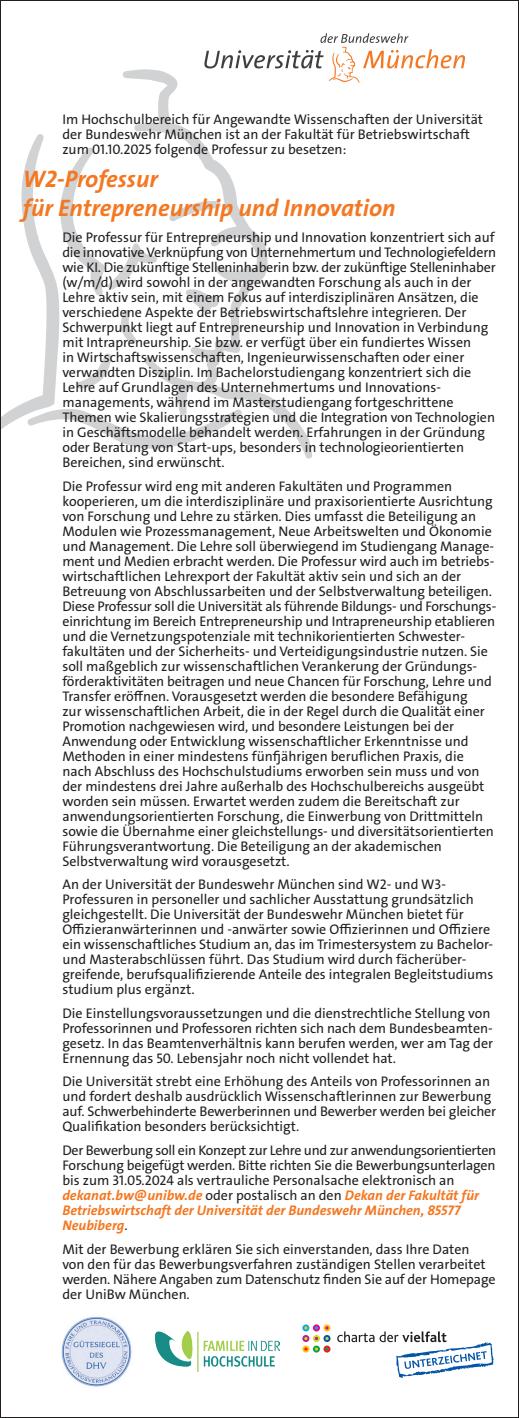
<style>
.page{position:relative;width:519px;height:1418px;background:#fff}
.page>*{position:absolute;margin:0;border:0;box-sizing:border-box;transform-origin:0 0}
.t1{font:24px/28.8px "The Sans LP7 Bld IT";color:#f47721}
.t2{font:14px/15px "The Sans LP5 Plain";color:#231f20}
.t3{font:14px/15px "The Sans LP7 Bld IT";color:#f47721}
.s1{font-family:"The Sans LP5 Plain";color:#231f20}
</style>
<div class="page">
<svg style="left:122px;top:69px;width:190px;height:389px"></svg>
<svg style="left:2px;top:132px;width:258px;height:316px"></svg>
<svg style="left:204px;top:33px;width:261px;height:50px"></svg>
<svg style="left:302px;top:1324px;width:7px;height:7px"></svg>
<svg style="left:302px;top:1334px;width:7px;height:7px"></svg>
<svg style="left:302px;top:1345px;width:7px;height:7px"></svg>
<svg style="left:313px;top:1345px;width:7px;height:7px"></svg>
<svg style="left:323px;top:1345px;width:7px;height:7px"></svg>
<svg style="left:313px;top:1334px;width:7px;height:7px"></svg>
<svg style="left:323px;top:1334px;width:7px;height:7px"></svg>
<svg style="left:313px;top:1324px;width:7px;height:7px"></svg>
<svg style="left:323px;top:1324px;width:7px;height:7px"></svg>
<svg style="left:337px;top:1331px;width:156px;height:46px"></svg>
<img style="left:61px;top:1316px;width:71px;height:71px">
<img style="left:156px;top:1331px;width:124px;height:39px">
<p class="t2" style="left:62px;top:112px;width:422px">Im Hochschulbereich für Angewandte Wissenschaften der Universität der Bundeswehr München ist an der Fakultät für Betriebswirtschaft zum 01.10.2025 folgende Professur zu besetzen:</p>
<h1 class="t1" style="left:23px;top:165px;width:374px">W2-Professur<br>für Entrepreneurship und Innovation</h1>
<p class="t2" style="left:62px;top:230px;width:435px">Die Professur für Entrepreneurship und Innovation konzentriert sich auf die innovative Verknüpfung von Unternehmertum und Technologiefeldern wie KI. Die zukünftige Stelleninhaberin bzw. der zukünftige Stelleninhaber (w/m/d) wird sowohl in der angewandten Forschung als auch in der Lehre aktiv sein, mit einem Fokus auf interdisziplinären Ansätzen, die verschiedene Aspekte der Betriebswirtschaftslehre integrieren. Der Schwerpunkt liegt auf Entrepreneurship und Innovation in Verbindung mit Intrapreneurship. Sie bzw. er verfügt über ein fundiertes Wissen<br>in Wirtschaftswissenschaften, Ingenieurwissenschaften oder einer verwandten Disziplin. Im Bachelorstudiengang konzentriert sich die Lehre auf Grundlagen des Unternehmertums und Innovations&shy;managements, während im Masterstudiengang fortgeschrittene Themen wie Skalierungsstrategien und die Integration von Technologien in Geschäftsmodelle behandelt werden. Erfahrungen in der Gründung oder Beratung von Start-ups, besonders in technologieorientierten Bereichen, sind erwünscht.</p>
<p class="t2" style="left:62px;top:479px;width:435px">Die Professur wird eng mit anderen Fakultäten und Programmen kooperieren, um die interdisziplinäre und praxisorientierte Ausrichtung von Forschung und Lehre zu stärken. Dies umfasst die Beteiligung an Modulen wie Prozessmanagement, Neue Arbeitswelten und Ökonomie und Management. Die Lehre soll überwiegend im Studiengang Manage&shy;ment und Medien erbracht werden. Die Professur wird auch im betriebs&shy;wirtschaftlichen Lehrexport der Fakultät aktiv sein und sich an der Betreuung von Abschlussarbeiten und der Selbstverwaltung beteiligen.<br>Diese Professur soll die Universität als führende Bildungs- und Forschungs&shy;einrichtung im Bereich Entrepreneurship und Intrapreneurship etablieren und die Vernetzungspotenziale mit technikorientierten Schwester&shy;fakultäten und der Sicherheits- und Verteidigungsindustrie nutzen. Sie soll maßgeblich zur wissenschaftlichen Verankerung der Gründungs&shy;förderaktivitäten beitragen und neue Chancen für Forschung, Lehre und Transfer eröffnen. Vorausgesetzt werden die besondere Befähigung<br>zur wissenschaftlichen Arbeit, die in der Regel durch die Qualität einer Promotion nachgewiesen wird, und besondere Leistungen bei der Anwendung oder Entwicklung wissenschaftlicher Erkenntnisse und Methoden in einer mindestens fünfjährigen beruflichen Praxis, die nach Abschluss des Hochschulstudiums erworben sein muss und von der mindestens drei Jahre außerhalb des Hochschulbereichs ausgeübt worden sein müssen. Erwartet werden zudem die Bereitschaft zur anwendungsorientierten Forschung, die Einwerbung von Drittmitteln sowie die Übernahme einer gleichstellungs- und diversitätsorientierten Führungsverantwortung. Die Beteiligung an der akademischen Selbstverwaltung wird vorausgesetzt.</p>
<p class="t2" style="left:62px;top:877px;width:432px">An der Universität der Bundeswehr München sind W2- und W3- Professuren in personeller und sachlicher Ausstattung grundsätzlich gleichgestellt. Die Universität der Bundeswehr München bietet für Offizieranwärterinnen und -anwärter sowie Offizierinnen und Offiziere ein wissenschaftliches Studium an, das im Trimestersystem zu Bachelor&shy;und Masterabschlüssen führt. Das Studium wird durch fächerüber&shy;greifende, berufsqualifizierende Anteile des integralen Begleitstudiums studium plus ergänzt.</p>
<p class="t2" style="left:62px;top:1005px;width:432px">Die Einstellungsvoraussetzungen und die dienstrechtliche Stellung von Professorinnen und Professoren richten sich nach dem Bundesbeamten&shy;gesetz. In das Beamtenverhältnis kann berufen werden, wer am Tag der Ernennung das 50. Lebensjahr noch nicht vollendet hat.</p>
<p class="t2" style="left:62px;top:1074px;width:435px">Die Universität strebt eine Erhöhung des Anteils von Professorinnen an und fordert deshalb ausdrücklich Wissenschaftlerinnen zur Bewerbung auf. Schwerbehinderte Bewerberinnen und Bewerber werden bei gleicher Qualifikation besonders berücksichtigt.</p>
<p class="t2" style="left:62px;top:1142px;width:435px;text-align:justify">Der Bewerbung soll ein Konzept zur Lehre und zur anwendungsorientierten Forschung beigefügt werden. Bitte richten Sie die Bewerbungsunterlagen bis zum 31.05.2024 als vertrauliche Personalsache elektronisch an</p>
<p class="t3" style="left:62px;top:1188px;width:418px">dekanat.bw@unibw.de <span class="s1">oder postalisch an den</span> Dekan der Fakultät für<br>Betriebswirtschaft der Universität der Bundeswehr München, 85577<br>Neubiberg<span class="s1">.</span></p>
<p class="t2" style="left:62px;top:1241px;width:435px">Mit der Bewerbung erklären Sie sich einverstanden, dass Ihre Daten<br>von den für das Bewerbungsverfahren zuständigen Stellen verarbeitet werden. Nähere Angaben zum Datenschutz finden Sie auf der Homepage der UniBw München.</p>
</div>
